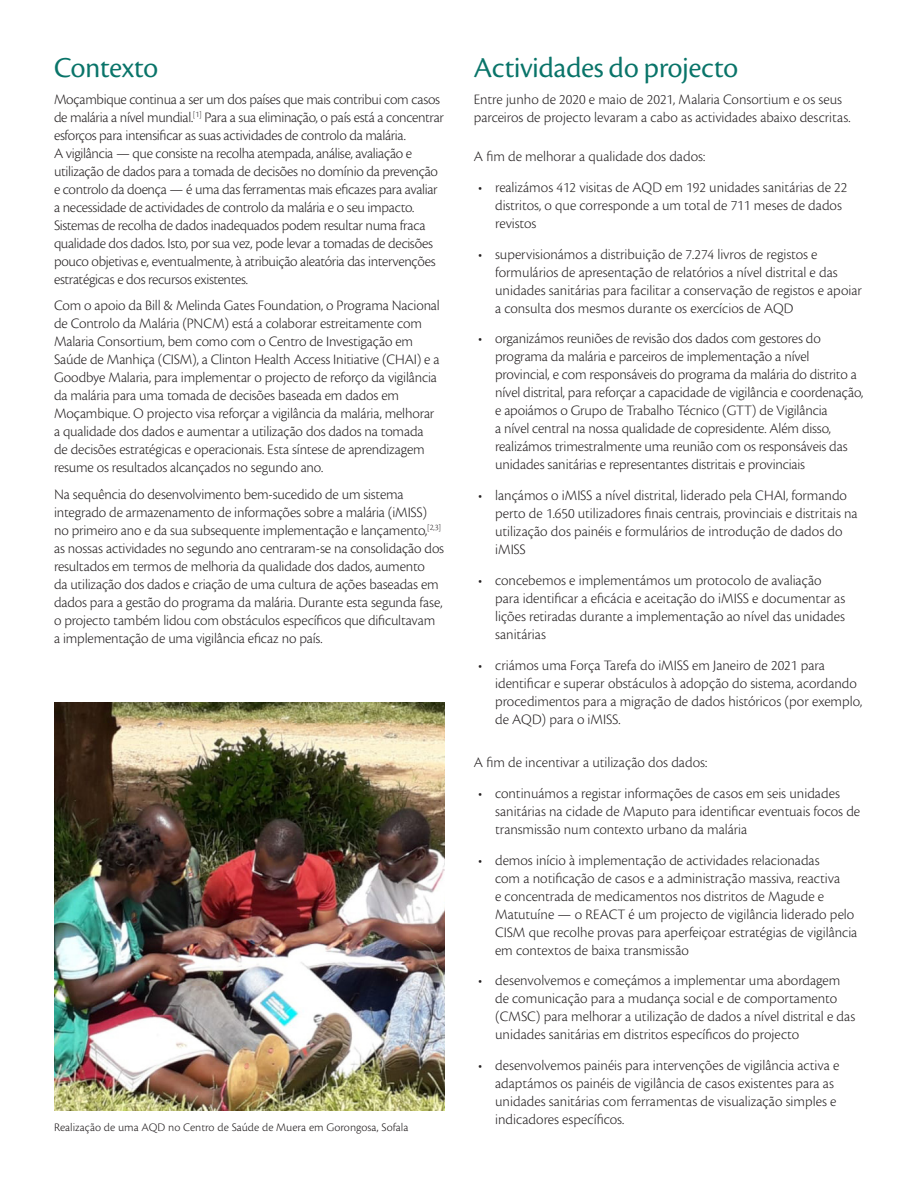
<style>
.page{position:relative;width:918px;height:1188px;background:#fff}
.page>*{position:absolute;margin:0;border:0;box-sizing:border-box;transform-origin:0 0}
.Heading_01{font:30px "Cronos Pro Disp";color:#097469}
.Body{font:300 15px/18px "Cronos Pro";letter-spacing:-.01em;color:#231f20}
.Captions{font:12px "Cronos Pro Lt Capt";color:#231f20}
</style>
<div class="page">
<img style="left:54px;top:703px;width:390px;height:408px">
<p class="Heading_01" style="left:54px;top:51px;width:106px">Contexto</p>
<p class="Body" style="left:54px;top:90px;width:391px">Moçambique continua a ser um dos países que mais contribui com casos de malária a nível mundial.<sup>[1]</sup> Para a sua eliminação, o país está a concentrar esforços para intensificar as suas actividades de controlo da malária.<br>A vigilância — que consiste na recolha atempada, análise, avaliação e utilização de dados para a tomada de decisões no domínio da prevenção e controlo da doença — é uma das ferramentas mais eficazes para avaliar a necessidade de actividades de controlo da malária e o seu impacto.<br>Sistemas de recolha de dados inadequados podem resultar numa fraca qualidade dos dados. Isto, por sua vez, pode levar a tomadas de decisões pouco objetivas e, eventualmente, à atribuição aleatória das intervenções estratégicas e dos recursos existentes.</p>
<p class="Body" style="left:54px;top:297px;width:387px">Com o apoio da Bill &amp; Melinda Gates Foundation, o Programa Nacional de Controlo da Malária (PNCM) está a colaborar estreitamente com Malaria Consortium, bem como com o Centro de Investigação em Saúde de Manhiça (CISM), a Clinton Health Access Initiative (CHAI) e a Goodbye Malaria, para implementar o projecto de reforço da vigilância da malária para uma tomada de decisões baseada em dados em Moçambique. O projecto visa reforçar a vigilância da malária, melhorar a qualidade dos dados e aumentar a utilização dos dados na tomada de decisões estratégicas e operacionais. Esta síntese de aprendizagem resume os resultados alcançados no segundo ano.</p>
<p class="Body" style="left:54px;top:485px;width:392px">Na sequência do desenvolvimento bem-sucedido de um sistema integrado de armazenamento de informações sobre a malária (iMISS) no primeiro ano e da sua subsequente implementação e lançamento,<sup>[2,3] </sup>as nossas actividades no segundo ano centraram-se na consolidação dos resultados em termos de melhoria da qualidade dos dados, aumento<br>da utilização dos dados e criação de uma cultura de ações baseadas em dados para a gestão do programa da malária. Durante esta segunda fase, o projecto também lidou com obstáculos específicos que dificultavam a implementação de uma vigilância eficaz no país.</p>
<p class="Captions" style="left:54px;top:1120px;width:356px">Realização de uma AQD no Centro de Saúde de Muera em Gorongosa, Sofala</p>
<p class="Heading_01" style="left:474px;top:51px;width:266px">Actividades do projecto</p>
<p class="Body" style="left:474px;top:90px;width:378px">Entre junho de 2020 e maio de 2021, Malaria Consortium e os seus parceiros de projecto levaram a cabo as actividades abaixo descritas.</p>
<p class="Body" style="left:474px;top:147px;width:233px">A fim de melhorar a qualidade dos dados:</p>
<p class="Body" style="left:495px;top:178px;width:354px;text-indent:-17px">• realizámos 412 visitas de AQD em 192 unidades sanitárias de 22 distritos, o que corresponde a um total de 711 meses de dados revistos</p>
<p class="Body" style="left:495px;top:245px;width:368px;text-indent:-17px">• supervisionámos a distribuição de 7.274 livros de registos e formulários de apresentação de relatórios a nível distrital e das unidades sanitárias para facilitar a conservação de registos e apoiar a consulta dos mesmos durante os exercícios de AQD</p>
<p class="Body" style="left:495px;top:330px;width:370px;text-indent:-17px">• organizámos reuniões de revisão dos dados com gestores do programa da malária e parceiros de implementação a nível provincial, e com responsáveis do programa da malária do distrito a nível distrital, para reforçar a capacidade de vigilância e coordenação, e apoiámos o Grupo de Trabalho Técnico (GTT) de Vigilância<br>a nível central na nossa qualidade de copresidente. Além disso, realizámos trimestralmente uma reunião com os responsáveis das unidades sanitárias e representantes distritais e provinciais</p>
<p class="Body" style="left:495px;top:486px;width:364px;text-indent:-17px">• lançámos o iMISS a nível distrital, liderado pela CHAI, formando perto de 1.650 utilizadores finais centrais, provinciais e distritais na utilização dos painéis e formulários de introdução de dados do iMISS</p>
<p class="Body" style="left:495px;top:571px;width:352px;text-indent:-17px">• concebemos e implementámos um protocolo de avaliação para identificar a eficácia e aceitação do iMISS e documentar as lições retiradas durante a implementação ao nível das unidades sanitárias</p>
<p class="Body" style="left:495px;top:656px;width:369px;text-indent:-17px">• criámos uma Força Tarefa do iMISS em Janeiro de 2021 para identificar e superar obstáculos à adopção do sistema, acordando procedimentos para a migração de dados históricos (por exemplo, de AQD) para o iMISS.</p>
<p class="Body" style="left:474px;top:753px;width:235px">A fim de incentivar a utilização dos dados:</p>
<p class="Body" style="left:495px;top:784px;width:367px;text-indent:-17px">• continuámos a registar informações de casos em seis unidades sanitárias na cidade de Maputo para identificar eventuais focos de transmissão num contexto urbano da malária</p>
<p class="Body" style="left:495px;top:851px;width:364px;text-indent:-17px">• demos início à implementação de actividades relacionadas<br>com a notificação de casos e a administração massiva, reactiva<br>e concentrada de medicamentos nos distritos de Magude e Matutuíne — o REACT é um projecto de vigilância liderado pelo CISM que recolhe provas para aperfeiçoar estratégias de vigilância em contextos de baixa transmissão</p>
<p class="Body" style="left:495px;top:972px;width:362px;text-indent:-17px">• desenvolvemos e começámos a implementar uma abordagem de comunicação para a mudança social e de comportamento (CMSC) para melhorar a utilização de dados a nível distrital e das unidades sanitárias em distritos específicos do projecto</p>
<p class="Body" style="left:495px;top:1057px;width:346px;text-indent:-17px">• desenvolvemos painéis para intervenções de vigilância activa e adaptámos os painéis de vigilância de casos existentes para as unidades sanitárias com ferramentas de visualização simples e indicadores específicos.</p>
</div>
